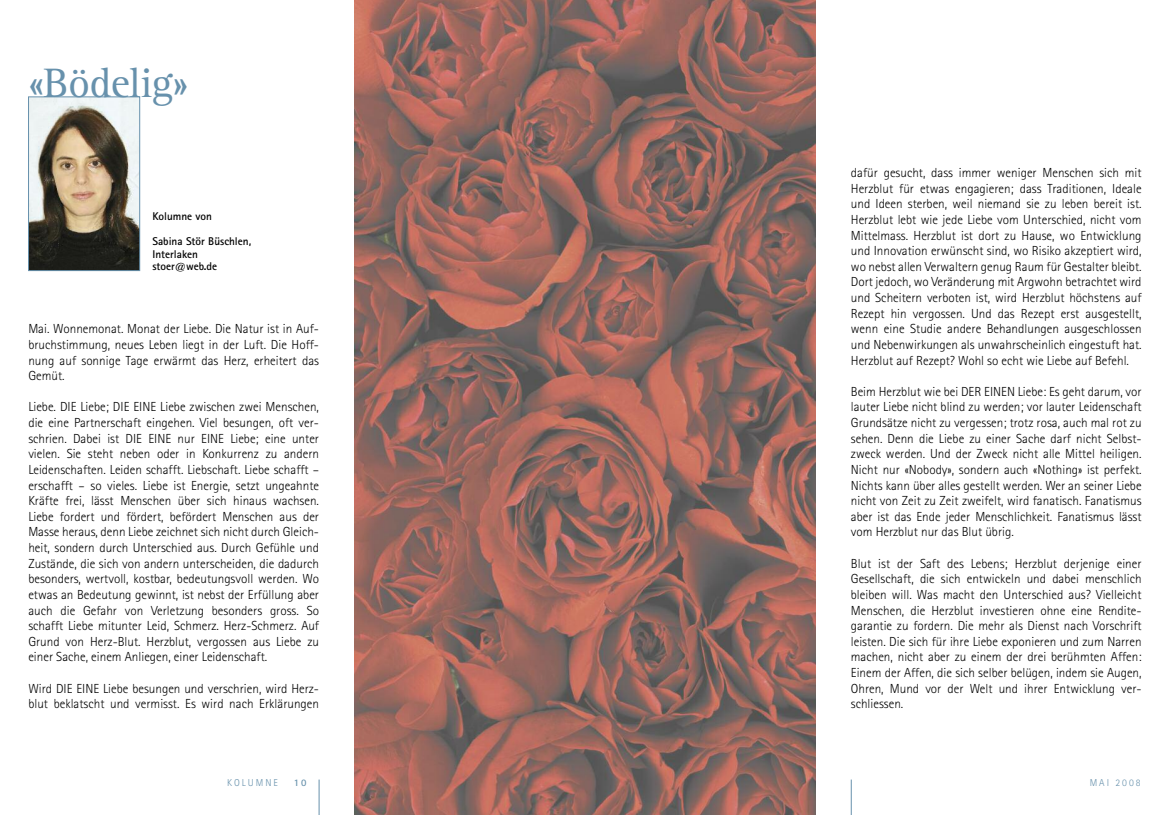
<style>
.page{position:relative;width:1170px;height:815px;background:#fff}
.page>*{position:absolute;margin:0;border:0;box-sizing:border-box;transform-origin:0 0}
.t1{font:42.5px "Rotis Serif";letter-spacing:-.015em;color:#6791ac}
.t2{font:300 13.12px/15.6px "Rotis Sans Serif";color:#000;text-align:justify}
.t3{font:700 11.25px/12.5px "Rotis Sans Serif";color:#000}
.t4{font:300 10px "Rotis Sans Serif";letter-spacing:.2em;color:#6791ac}
.t5{font:700 10px "Rotis Sans Serif";color:#6791ac}
</style>
<div class="page">
<hr style="left:319px;top:780px;width:1px;height:35px;background:#6791ac">
<hr style="left:851px;top:780px;width:1px;height:35px;background:#6791ac">
<img style="left:30px;top:99px;width:108px;height:170px">
<div style="left:28px;top:97px;width:112px;height:174px;border:1px solid #6791ac"></div>
<img style="left:354px;top:0;width:461px;height:815px">
<h1 class="t1" style="left:28px;top:69px;width:162px">«Bödelig»</h1>
<p class="t3" style="left:152px;top:212px;width:61px">Kolumne von</p>
<p class="t3" style="left:152px;top:237px;width:100px">Sabina Stör Büschlen,<br>Interlaken stoer@web.de</p>
<p class="t2" style="left:28px;top:322px;width:292px">Mai. Wonnemonat. Monat der Liebe. Die Natur ist in Auf&shy;bruchstimmung, neues Leben liegt in der Luft. Die Hoff&shy;nung auf sonnige Tage erwärmt das Herz, erheitert das Gemüt.</p>
<p class="t2" style="left:28px;top:400px;width:292px">Liebe. DIE Liebe; DIE EINE Liebe zwischen zwei Menschen, die eine Partnerschaft eingehen. Viel besungen, oft ver&shy;schrien. Dabei ist DIE EINE nur EINE Liebe; eine unter vielen. Sie steht neben oder in Konkurrenz zu andern Leidenschaften. Leiden schafft. Liebschaft. Liebe schafft – erschafft – so vieles. Liebe ist Energie, setzt ungeahnte Kräfte frei, lässt Menschen über sich hinaus wachsen.<br>Liebe fordert und fördert, befördert Menschen aus der Masse heraus, denn Liebe zeichnet sich nicht durch Gleich&shy;heit, sondern durch Unterschied aus. Durch Gefühle und Zustände, die sich von andern unterscheiden, die dadurch besonders, wertvoll, kostbar, bedeutungsvoll werden. Wo etwas an Bedeutung gewinnt, ist nebst der Erfüllung aber auch die Gefahr von Verletzung besonders gross. So schafft Liebe mitunter Leid, Schmerz. Herz-Schmerz. Auf Grund von Herz-Blut. Herzblut, vergossen aus Liebe zu einer Sache, einem Anliegen, einer Leidenschaft.</p>
<p class="t2" style="left:28px;top:682px;width:292px">Wird DIE EINE Liebe besungen und verschrien, wird Herz&shy;blut beklatscht und vermisst. Es wird nach Erklärungen</p>
<p class="t4" style="left:227px;top:780px;width:52px">KOLUMNE</p>
<p class="t5" style="left:294px;top:780px;width:14px">10</p>
<p class="t2" style="left:850px;top:166px;width:292px">dafür gesucht, dass immer weniger Menschen sich mit Herzblut für etwas engagieren; dass Traditionen, Ideale und Ideen sterben, weil niemand sie zu leben bereit ist.<br>Herzblut lebt wie jede Liebe vom Unterschied, nicht vom Mittelmass. Herzblut ist dort zu Hause, wo Entwicklung und Innovation erwünscht sind, wo Risiko akzeptiert wird, wo nebst allen Verwaltern genug Raum für Gestalter bleibt.<br>Dort jedoch, wo Veränderung mit Argwohn betrachtet wird und Scheitern verboten ist, wird Herzblut höchstens auf Rezept hin vergossen. Und das Rezept erst ausgestellt, wenn eine Studie andere Behandlungen ausgeschlossen und Nebenwirkungen als unwahrscheinlich eingestuft hat.<br>Herzblut auf Rezept? Wohl so echt wie Liebe auf Befehl.</p>
<p class="t2" style="left:850px;top:385px;width:292px">Beim Herzblut wie bei DER EINEN Liebe: Es geht darum, vor lauter Liebe nicht blind zu werden; vor lauter Leidenschaft Grundsätze nicht zu vergessen; trotz rosa, auch mal rot zu sehen. Denn die Liebe zu einer Sache darf nicht Selbst&shy;zweck werden. Und der Zweck nicht alle Mittel heiligen.<br>Nicht nur «Nobody», sondern auch «Nothing» ist perfekt.<br>Nichts kann über alles gestellt werden. Wer an seiner Liebe nicht von Zeit zu Zeit zweifelt, wird fanatisch. Fanatismus aber ist das Ende jeder Menschlichkeit. Fanatismus lässt vom Herzblut nur das Blut übrig.</p>
<p class="t2" style="left:850px;top:557px;width:292px">Blut ist der Saft des Lebens; Herzblut derjenige einer Gesellschaft, die sich entwickeln und dabei menschlich bleiben will. Was macht den Unterschied aus? Vielleicht Menschen, die Herzblut investieren ohne eine Rendite&shy;garantie zu fordern. Die mehr als Dienst nach Vorschrift leisten. Die sich für ihre Liebe exponieren und zum Narren machen, nicht aber zu einem der drei berühmten Affen:<br>Einem der Affen, die sich selber belügen, indem sie Augen, Ohren, Mund vor der Welt und ihrer Entwicklung ver&shy;schliessen.</p>
<p class="t4" style="left:1089px;top:780px;width:53px">MAI 2008</p>
</div>
